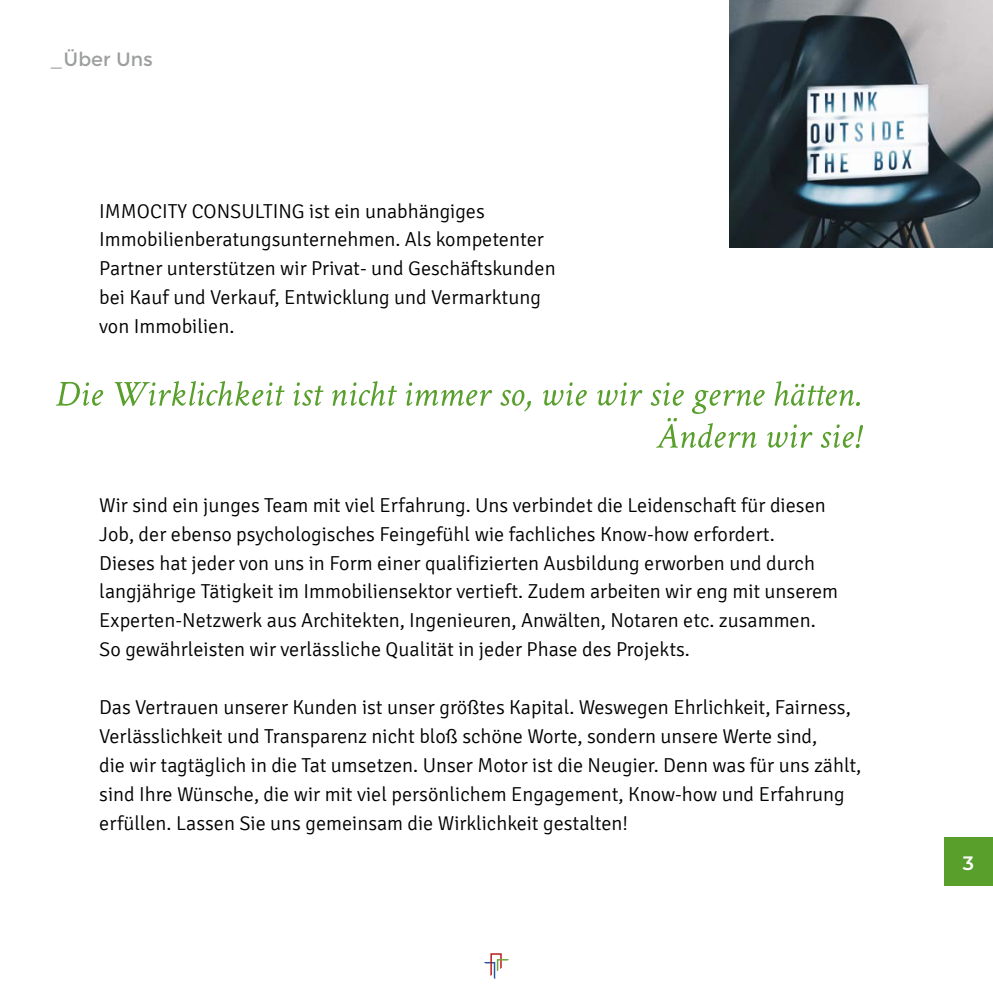
<style>
.page{position:relative;width:993px;height:993px;background:#fff}
.page>*{position:absolute;margin:0;border:0;box-sizing:border-box;transform-origin:0 0}
.t1{font:300 20.12px/28.9px "Signika";color:#000}
.t2{font:19.25px "Montserrat";color:#9d9e9e}
.t3{font:600 19.25px "Montserrat";color:#fff}
</style>
<div class="page">
<svg style="left:56px;top:381px;width:806px;height:67px"></svg>
<img style="left:729px;top:0;width:263px;height:247px">
<div style="left:943px;top:836px;width:49px;height:49px;background:#589f2b"></div>
<svg style="left:484px;top:953px;width:25px;height:25px"></svg>
<p class="t2" style="left:50px;top:48px;width:105px">_Über Uns</p>
<p class="t1" style="left:99px;top:197px;width:457px">IMMOCITY CONSULTING ist ein unabhängiges Immobilienberatungsunternehmen. Als kompetenter Partner unterstützen wir Privat- und Geschäftskunden bei Kauf und Verkauf, Entwicklung und Vermarktung von Immobilien.</p>
<p class="t1" style="left:99px;top:490px;width:740px">Wir sind ein junges Team mit viel Erfahrung. Uns verbindet die Leidenschaft für diesen Job, der ebenso psychologisches Feingefühl wie fachliches Know-how erfordert.<br>Dieses hat jeder von uns in Form einer qualifizierten Ausbildung erworben und durch langjährige Tätigkeit im Immobiliensektor vertieft. Zudem arbeiten wir eng mit unserem Experten-Netzwerk aus Architekten, Ingenieuren, Anwälten, Notaren etc. zusammen.<br>So gewährleisten wir verlässliche Qualität in jeder Phase des Projekts.</p>
<p class="t1" style="left:99px;top:693px;width:763px">Das Vertrauen unserer Kunden ist unser größtes Kapital. Weswegen Ehrlichkeit, Fairness, Verlässlichkeit und Transparenz nicht bloß schöne Worte, sondern unsere Werte sind,<br>die wir tagtäglich in die Tat umsetzen. Unser Motor ist die Neugier. Denn was für uns zählt, sind Ihre Wünsche, die wir mit viel persönlichem Engagement, Know-how und Erfahrung erfüllen. Lassen Sie uns gemeinsam die Wirklichkeit gestalten!</p>
<p class="t3" style="left:962px;top:848px;width:13px">3</p>
</div>
